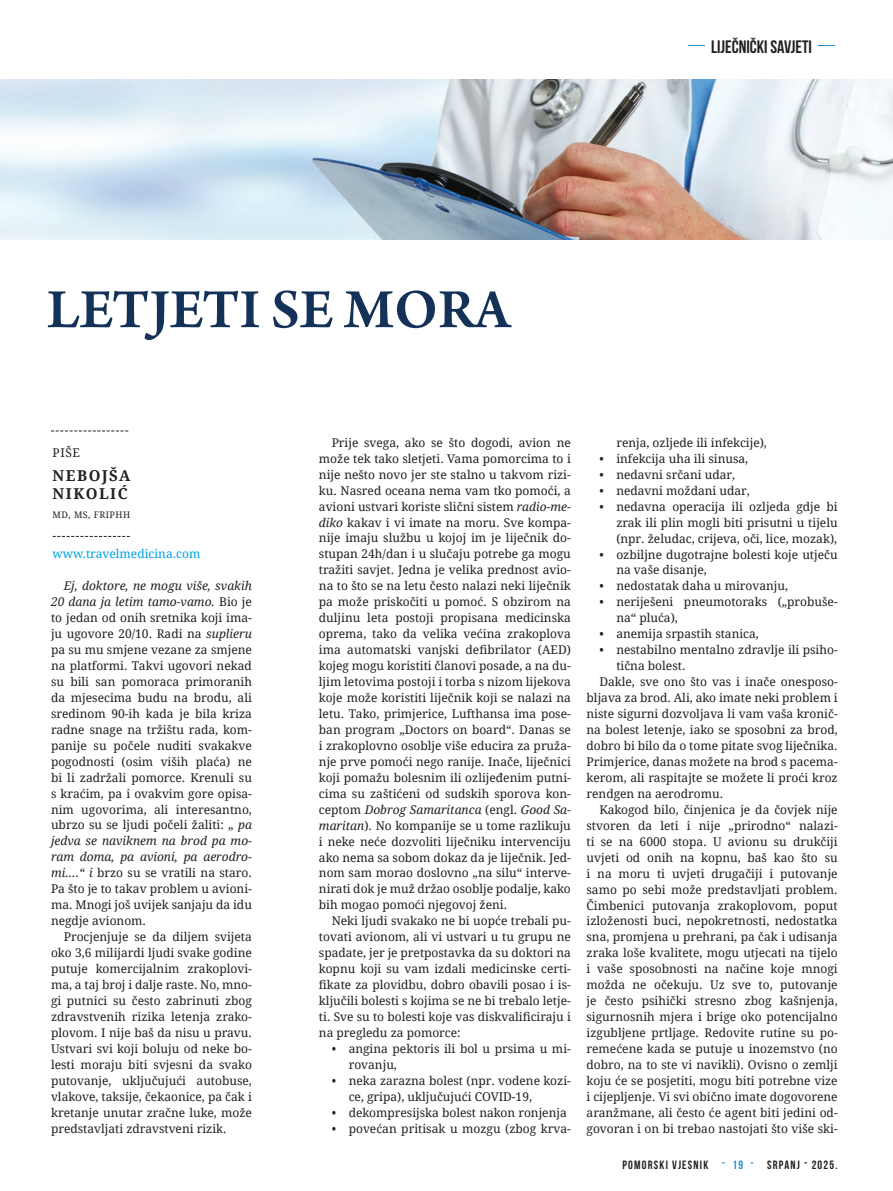
<style>
.page{position:relative;width:893px;height:1191px;background:#fff}
.page>*{position:absolute;margin:0;border:0;box-sizing:border-box;transform-origin:0 0}
.t1{font:600 58.65px "Arno Pro";color:#143257}
.t2{font:700 18px "Bebas Neue";color:#231f20}
.t3{font:700 15px/18px "Droid Serif";letter-spacing:.1em;color:#231f20}
.t4{font:12px/15.9px "Droid Serif";color:#231f20;text-align:justify}
.t5{font:700 12px "Bebas Neue";letter-spacing:.1em;color:#231f20}
.t6{font:12px "Droid Serif";color:#00a2df}
.t7{font:9px "Droid Serif";letter-spacing:.05em;color:#231f20}
.s1{font-weight:300;color:#218ecb}
.s2{font-style:italic}
.s3{color:#218ecb}
</style>
<div class="page">
<svg style="left:53px;top:536px;width:77px;height:1px"></svg>
<svg style="left:51px;top:431px;width:77px;height:1px"></svg>
<img style="left:0;top:80px;width:893px;height:159px">
<h2 class="t2" style="left:685px;top:37px;width:154px"><span class="s1">-</span>LIJEČNIČKI SAVJETI<span class="s1">-</span></h2>
<h1 class="t1" style="left:47px;top:276px;width:466px">LETJETI SE MORA</h1>
<p class="t4" style="left:53px;top:444px;width:29px">PIŠE</p>
<p class="t3" style="left:53px;top:466px;width:79px">NEBOJŠA<br>NIKOLIĆ</p>
<p class="t7" style="left:53px;top:508px;width:79px">MD, MS, FRIPHH</p>
<p class="t6" style="left:52px;top:545px;width:149px">www.travelmedicina.com</p>
<p class="t4" style="left:51px;top:577px;width:202px;text-indent:13px"><span class="s2">Ej, doktore, ne mogu više, svakih 20 dana ja letim tamo-vamo.</span> Bio je to jedan od onih sretnika koji ima&shy;ju ugovore 20/10. Radi na <span class="s2">suplieru </span>pa su mu smjene vezane za smjene na platformi. Takvi ugovori nekad su bili san pomoraca primoranih da mjesecima budu na brodu, ali sredinom 90-ih kada je bila kriza radne snage na tržištu rada, kom&shy;panije su počele nuditi svakakve pogodnosti (osim viših plaća) ne bi li zadržali pomorce. Krenuli su s kraćim, pa i ovakvim gore opisa&shy;nim ugovorima, ali interesantno, ubrzo su se ljudi počeli žaliti: „ <span class="s2">pa jedva se naviknem na brod pa mo&shy;ram doma, pa avioni, pa aerodro&shy;mi....“ i</span> brzo su se vratili na staro.<br>Pa što je to takav problem u avioni&shy;ma. Mnogi još uvijek sanjaju da idu negdje avionom.</p>
<p class="t4" style="left:51px;top:928px;width:202px;text-indent:13px">Procjenjuje se da diljem svijeta oko 3,6 milijardi ljudi svake godine putuje komercijalnim zrakoplovi&shy;ma, a taj broj i dalje raste. No, mno&shy;gi putnici su često zabrinuti zbog zdravstvenih rizika letenja zrako&shy;plovom. I nije baš da nisu u pravu.<br>Ustvari svi koji boluju od neke bo&shy;lesti moraju biti svjesni da svako putovanje, uključujući autobuse, vlakove, taksije, čekaonice, pa čak i kretanje unutar zračne luke, može predstavljati zdravstveni rizik.</p>
<p class="t4" style="left:319px;top:434px;width:253px;text-indent:13px">Prije svega, ako se što dogodi, avion ne može tek tako sletjeti. Vama pomorcima to i nije nešto novo jer ste stalno u takvom rizi&shy;ku. Nasred oceana nema vam tko pomoći, a avioni ustvari koriste slični sistem <span class="s2">radio-me&shy;diko</span> kakav i vi imate na moru. Sve kompa&shy;nije imaju službu u kojoj im je liječnik do&shy;stupan 24h/dan i u slučaju potrebe ga mogu tražiti savjet. Jedna je velika prednost avio&shy;na to što se na letu često nalazi neki liječnik pa može priskočiti u pomoć. S obzirom na duljinu leta postoji propisana medicinska oprema, tako da velika većina zrakoplova ima automatski vanjski defibrilator (AED) kojeg mogu koristiti članovi posade, a na du&shy;ljim letovima postoji i torba s nizom lijekova koje može koristiti liječnik koji se nalazi na letu. Tako, primjerice, Lufthansa ima pose&shy;ban program „Doctors on board“. Danas se i zrakoplovno osoblje više educira za pruža&shy;nje prve pomoći nego ranije. Inače, liječnici koji pomažu bolesnim ili ozlijeđenim putni&shy;cima su zaštićeni od sudskih sporova kon&shy;ceptom <span class="s2">Dobrog Samaritanca</span> (engl. <span class="s2">Good Sa&shy;maritan</span>). No kompanije se u tome razlikuju i neke neće dozvoliti liječniku intervenciju ako nema sa sobom dokaz da je liječnik. Jed&shy;nom sam morao doslovno „na silu“ interve&shy;nirati dok je muž držao osoblje podalje, kako bih mogao pomoći njegovoj ženi.</p>
<p class="t4" style="left:319px;top:912px;width:253px;text-indent:13px">Neki ljudi svakako ne bi uopće trebali pu&shy;tovati avionom, ali vi ustvari u tu grupu ne spadate, jer je pretpostavka da su doktori na kopnu koji su vam izdali medicinske certi&shy;fikate za plovidbu, dobro obavili posao i is&shy;ključili bolesti s kojima se ne bi trebalo letje&shy;ti. Sve su to bolesti koje vas diskvalificiraju i na pregledu za pomorce:</p>
<p class="t4" style="left:349px;top:1040px;width:224px;text-indent:-17px">• angina pektoris ili bol u prsima u mi&shy;rovanju,</p>
<p class="t4" style="left:349px;top:1072px;width:224px;text-indent:-17px">• neka zarazna bolest (npr. vodene kozi&shy;ce, gripa), uključujući COVID-19,</p>
<p class="t4" style="left:332px;top:1104px;width:237px">• dekompresijska bolest nakon ronjenja</p>
<p class="t4" style="left:332px;top:1120px;width:241px">• povećan pritisak u mozgu (zbog krva-</p>
<p class="t4" style="left:616px;top:434px;width:152px">renja, ozljede ili infekcije),</p>
<p class="t4" style="left:599px;top:450px;width:150px">• infekcija uha ili sinusa,</p>
<p class="t4" style="left:599px;top:466px;width:137px">• nedavni srčani udar,</p>
<p class="t4" style="left:599px;top:482px;width:152px">• nedavni moždani udar,</p>
<p class="t4" style="left:616px;top:498px;width:223px;text-indent:-17px">• nedavna operacija ili ozljeda gdje bi zrak ili plin mogli biti prisutni u tijelu (npr. želudac, crijeva, oči, lice, mozak),</p>
<p class="t4" style="left:616px;top:546px;width:223px;text-indent:-17px">• ozbiljne dugotrajne bolesti koje utječu na vaše disanje,</p>
<p class="t4" style="left:599px;top:578px;width:190px">• nedostatak daha u mirovanju,</p>
<p class="t4" style="left:616px;top:594px;width:223px;text-indent:-17px">• neriješeni pneumotoraks („probuše&shy;na“ pluća),</p>
<p class="t4" style="left:599px;top:626px;width:161px">• anemija srpastih stanica,</p>
<p class="t4" style="left:599px;top:641px;width:240px">• nestabilno mentalno zdravlje ili psiho-</p>
<p class="t4" style="left:616px;top:657px;width:71px">tična bolest.</p>
<p class="t4" style="left:599px;top:673px;width:240px">Dakle, sve ono što vas i inače onesposo-</p>
<p class="t4" style="left:587px;top:689px;width:253px">bljava za brod. Ali, ako imate neki problem i</p>
<p class="t4" style="left:587px;top:705px;width:253px">niste sigurni dozvoljava li vam vaša kronič-</p>
<p class="t4" style="left:587px;top:721px;width:253px">na bolest letenje, iako se sposobni za brod,</p>
<p class="t4" style="left:587px;top:737px;width:253px">dobro bi bilo da o tome pitate svog liječnika.</p>
<p class="t4" style="left:587px;top:753px;width:253px">Primjerice, danas možete na brod s pacema-</p>
<p class="t4" style="left:587px;top:769px;width:253px">kerom, ali raspitajte se možete li proći kroz</p>
<p class="t4" style="left:587px;top:785px;width:138px">rendgen na aerodromu.</p>
<p class="t4" style="left:599px;top:801px;width:240px">Kakogod bilo, činjenica je da čovjek nije</p>
<p class="t4" style="left:587px;top:817px;width:253px">stvoren da leti i nije „prirodno“ nalazi-</p>
<p class="t4" style="left:587px;top:833px;width:253px">ti se na 6000 stopa. U avionu su drukčiji</p>
<p class="t4" style="left:587px;top:849px;width:253px">uvjeti od onih na kopnu, baš kao što su</p>
<p class="t4" style="left:587px;top:865px;width:253px">i na moru ti uvjeti drugačiji i putovanje</p>
<p class="t4" style="left:587px;top:881px;width:253px">samo po sebi može predstavljati problem.</p>
<p class="t4" style="left:587px;top:897px;width:253px">Čimbenici putovanja zrakoplovom, poput</p>
<p class="t4" style="left:587px;top:913px;width:253px">izloženosti buci, nepokretnosti, nedostatka</p>
<p class="t4" style="left:587px;top:929px;width:253px">sna, promjena u prehrani, pa čak i udisanja</p>
<p class="t4" style="left:587px;top:944px;width:253px">zraka loše kvalitete, mogu utjecati na tijelo</p>
<p class="t4" style="left:587px;top:960px;width:253px">i vaše sposobnosti na načine koje mnogi</p>
<p class="t4" style="left:587px;top:976px;width:253px">možda ne očekuju. Uz sve to, putovanje</p>
<p class="t4" style="left:587px;top:992px;width:253px">je često psihički stresno zbog kašnjenja,</p>
<p class="t4" style="left:587px;top:1008px;width:253px">sigurnosnih mjera i brige oko potencijalno</p>
<p class="t4" style="left:587px;top:1024px;width:253px">izgubljene prtljage. Redovite rutine su po-</p>
<p class="t4" style="left:587px;top:1040px;width:253px">remećene kada se putuje u inozemstvo (no</p>
<p class="t4" style="left:587px;top:1056px;width:253px">dobro, na to ste vi navikli). Ovisno o zemlji</p>
<p class="t4" style="left:587px;top:1072px;width:253px">koju će se posjetiti, mogu biti potrebne vize</p>
<p class="t4" style="left:587px;top:1088px;width:253px">i cijepljenje. Vi svi obično imate dogovorene</p>
<p class="t4" style="left:587px;top:1104px;width:253px">aranžmane, ali često će agent biti jedini od-</p>
<p class="t4" style="left:587px;top:1120px;width:253px">govoran i on bi trebao nastojati što više ski-</p>
<p class="t5" style="left:622px;top:1157px;width:217px">POMORSKI VJESNIK <span class="s3">- 19 -</span> SRPANJ - 2025.</p>
</div>
